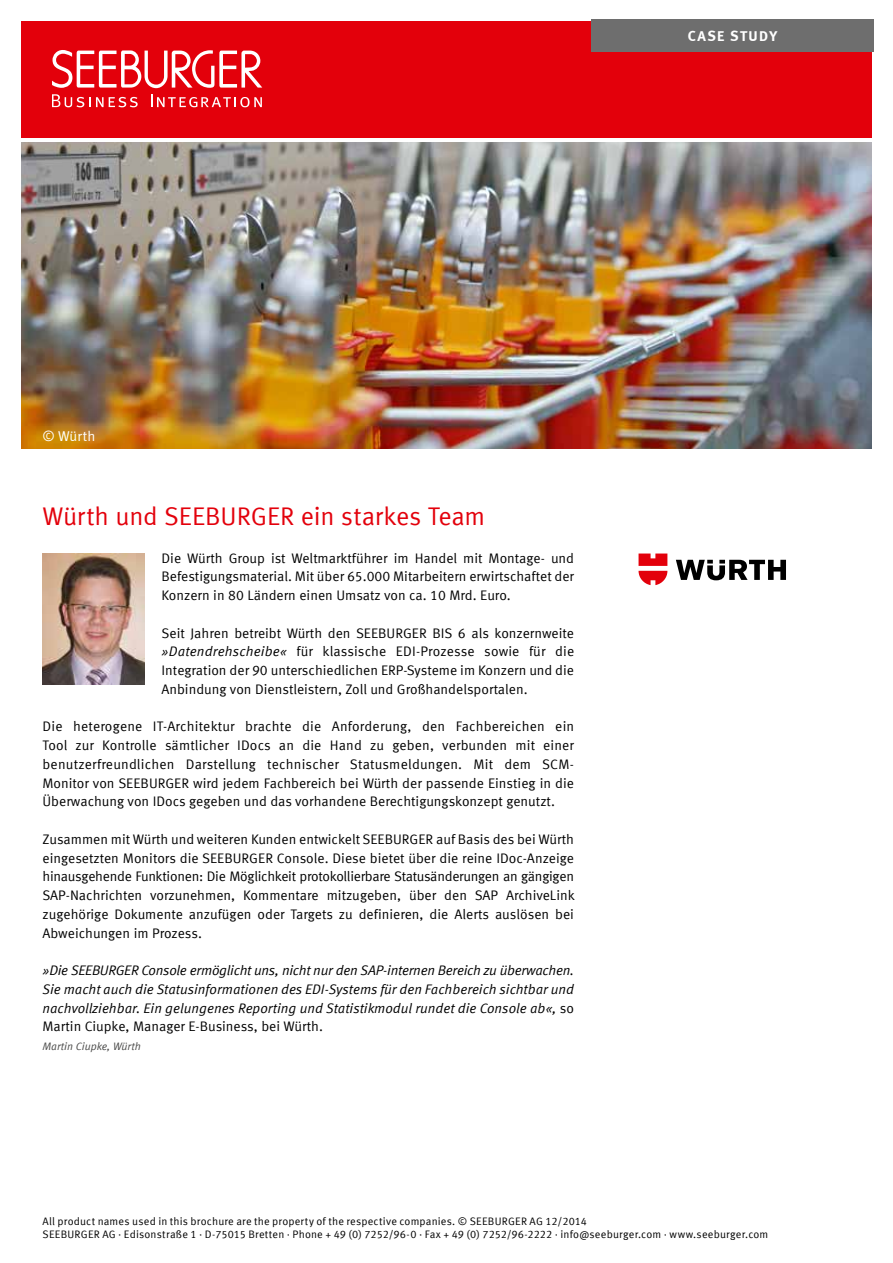
<style>
.page{position:relative;width:893px;height:1263px;background:#fff}
.page>*{position:absolute;margin:0;border:0;box-sizing:border-box;transform-origin:0 0}
.t1{font:25.5px "Meta Offc Pro Norm";letter-spacing:-.005em;color:#e3000b}
.t2{font:14.55px "Meta Bold LF";letter-spacing:.1em;color:#fff}
.t3{font:14.25px "Meta Normal LF";letter-spacing:.005em;color:#fff}
.t4{font:13.8px/18.8px "Meta Offc Pro Norm";color:#000;text-align:justify}
.t5{font:13.8px/18.8px "Meta Offc Pro Norm Ita";color:#000;text-align:justify}
.t6{font:10.8px/12.9px "Meta Offc Pro Norm";letter-spacing:.02em;color:#000}
.t7{font:10.8px "Meta Offc Pro Norm Ita";color:#484847}
.s1{font-family:"Meta Offc Pro Norm Ita"}
.s2{font-family:"Meta Offc Pro Norm"}
</style>
<div class="page">
<div style="left:21px;top:21px;width:851px;height:117px;background:#e3000b"></div>
<svg style="left:52px;top:50px;width:210px;height:38px"></svg>
<svg style="left:151px;top:94px;width:111px;height:13px"></svg>
<svg style="left:52px;top:94px;width:86px;height:13px"></svg>
<div style="left:591px;top:19px;width:283px;height:33px;background:#6e6e6e"></div>
<img style="left:21px;top:142px;width:851px;height:307px">
<img style="left:43px;top:553px;width:102px;height:131px">
<svg style="left:676px;top:560px;width:110px;height:20px"></svg>
<svg style="left:639px;top:553px;width:28px;height:32px"></svg>
<p class="t2" style="left:688px;top:28px;width:91px">CASE STUDY</p>
<p class="t3" style="left:43px;top:428px;width:54px">© Würth</p>
<h1 class="t1" style="left:43px;top:497px;width:444px">Würth und SEEBURGER ein starkes Team</h1>
<p class="t4" style="left:162px;top:547px;width:414px">Die Würth Group ist Weltmarktführer im Handel mit Montage- und Befestigungsmaterial. Mit über 65.000 Mitarbeitern erwirtschaftet der Konzern in 80 Ländern einen Umsatz von ca. 10 Mrd. Euro.</p>
<p class="t4" style="left:162px;top:622px;width:414px">Seit Jahren betreibt Würth den SEEBURGER BIS 6 als konzernweite <span class="s1">»Datendrehscheibe«</span> für klassische EDI-Prozesse sowie für die Integration der 90 unterschiedlichen ERP-Systeme im Konzern und die Anbindung von Dienstleistern, Zoll und Großhandelsportalen.</p>
<p class="t4" style="left:43px;top:716px;width:533px">Die heterogene IT-Architektur brachte die Anforderung, den Fachbereichen ein Tool zur Kontrolle sämtlicher IDocs an die Hand zu geben, verbunden mit einer benutzerfreundlichen Darstellung technischer Statusmeldungen. Mit dem SCM-Monitor von SEEBURGER wird jedem Fachbereich bei Würth der passende Einstieg in die Überwachung von IDocs gegeben und das vorhandene Berechtigungskonzept genutzt.</p>
<p class="t4" style="left:43px;top:829px;width:534px">Zusammen mit Würth und weiteren Kunden entwickelt SEEBURGER auf Basis des bei Würth eingesetzten Monitors die SEEBURGER Console. Diese bietet über die reine IDoc-Anzeige hinausgehende Funktionen: Die Möglichkeit protokollierbare Statusänderungen an gängigen SAP-Nachrichten vorzunehmen, Kommentare mitzugeben, über den SAP ArchiveLink zugehörige Dokumente anzufügen oder Targets zu definieren, die Alerts auslösen bei Abweichungen im Prozess.</p>
<p class="t5" style="left:43px;top:960px;width:533px">»Die SEEBURGER Console ermöglicht uns, nicht nur den SAP-internen Bereich zu überwachen.<br>Sie macht auch die Statusinformationen des EDI-Systems für den Fachbereich sichtbar und nachvollziehbar. Ein gelungenes Reporting und Statistikmodul rundet die Console ab«, <span class="s2">so</span></p>
<p class="t4" style="left:43px;top:1016px;width:282px">Martin Ciupke, Manager E-Business, bei Würth.</p>
<p class="t7" style="left:43px;top:1038px;width:100px">Martin Ciupke, Würth</p>
<p class="t6" style="left:43px;top:1214px;width:727px">All product names used in this brochure are the property of the respective companies. © SEEBURGER AG 12/2014<br>SEEBURGER AG · Edisonstraße 1 · D-75015 Bretten · Phone + 49 (0) 7252/96-0 · Fax + 49 (0) 7252/96-2222 · info@seeburger.com · www.seeburger.com</p>
</div>
